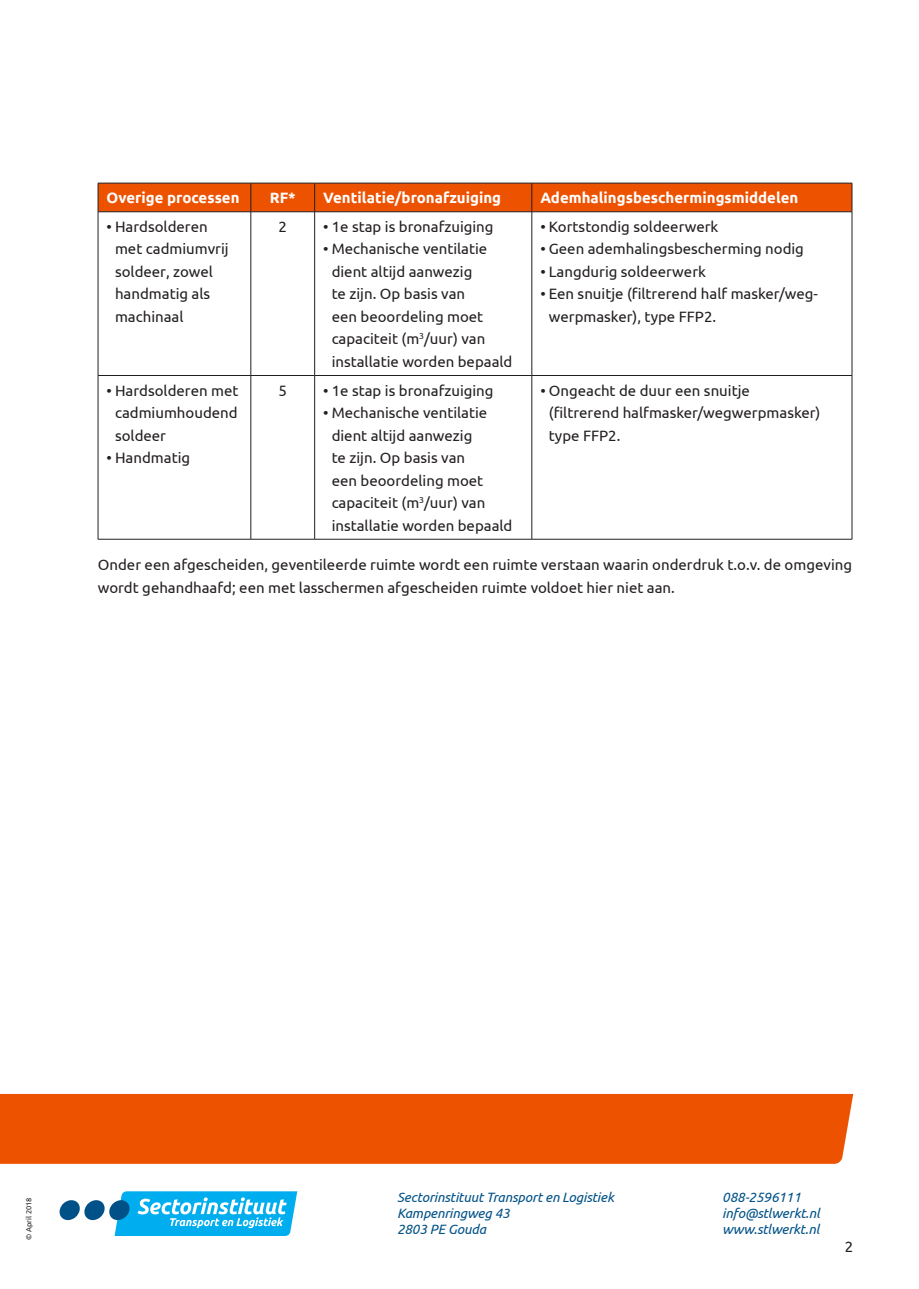
<style>
.page{position:relative;width:919px;height:1289px;background:#fff}
.page>*{position:absolute;margin:0;border:0;box-sizing:border-box;transform-origin:0 0}
.t1{font:15px/22.5px "Ubuntu";color:#231f20}
.HeadingRow{font:700 15px "Ubuntu";color:#fff}
.t2{font:italic 13.5px/16.2px "Ubuntu";letter-spacing:-.01em;color:#005187}
.t3{font:7.5px "Ubuntu";color:#231f20}
</style>
<div class="page">
<div style="left:0;top:1093px;width:853px;height:70px;background:#ed5200"></div>
<svg style="left:60px;top:1191px;width:237px;height:44px"></svg>
<hr style="left:250px;top:212px;width:1px;height:163px;background:#231f20">
<hr style="left:314px;top:212px;width:1px;height:163px;background:#231f20">
<hr style="left:531px;top:212px;width:1px;height:163px;background:#231f20">
<hr style="left:98px;top:375px;width:153px;height:1px;background:#231f20">
<hr style="left:251px;top:375px;width:63px;height:1px;background:#231f20">
<hr style="left:250px;top:376px;width:1px;height:163px;background:#231f20">
<hr style="left:314px;top:375px;width:217px;height:1px;background:#231f20">
<hr style="left:314px;top:376px;width:1px;height:163px;background:#231f20">
<hr style="left:531px;top:375px;width:321px;height:1px;background:#231f20">
<hr style="left:531px;top:376px;width:1px;height:163px;background:#231f20">
<hr style="left:98px;top:212px;width:1px;height:163px;background:#231f20">
<hr style="left:851px;top:212px;width:1px;height:163px;background:#231f20">
<hr style="left:98px;top:376px;width:1px;height:163px;background:#231f20">
<hr style="left:851px;top:376px;width:1px;height:163px;background:#231f20">
<hr style="left:98px;top:539px;width:153px;height:1px;background:#231f20">
<hr style="left:251px;top:539px;width:63px;height:1px;background:#231f20">
<hr style="left:314px;top:539px;width:217px;height:1px;background:#231f20">
<hr style="left:531px;top:539px;width:321px;height:1px;background:#231f20">
<div style="left:98px;top:183px;width:754px;height:28px;background:#ed5200"></div>
<hr style="left:98px;top:211px;width:153px;height:1px;background:#231f20">
<hr style="left:251px;top:211px;width:63px;height:1px;background:#231f20">
<hr style="left:314px;top:211px;width:217px;height:1px;background:#231f20">
<hr style="left:531px;top:211px;width:321px;height:1px;background:#231f20">
<p class="HeadingRow" style="left:106px;top:189px;width:134px">Overige processen</p>
<p class="HeadingRow" style="left:270px;top:189px;width:28px">RF*</p>
<p class="HeadingRow" style="left:323px;top:189px;width:179px">Ventilatie/bronafzuiging</p>
<p class="HeadingRow" style="left:540px;top:189px;width:259px">Ademhalingsbeschermingsmiddelen</p>
<p class="t1" style="left:115px;top:215px;width:115px;text-indent:-9px">• Hardsolderen met cadmiumvrij soldeer, zowel handmatig als machinaal</p>
<p class="t1" style="left:278px;top:215px;width:10px">2</p>
<p class="t1" style="left:323px;top:215px;width:172px">• 1e stap is bronafzuiging</p>
<p class="t1" style="left:540px;top:215px;width:180px">• Kortstondig soldeerwerk</p>
<p class="t1" style="left:540px;top:237px;width:265px">• Geen ademhalingsbescherming nodig</p>
<p class="t1" style="left:540px;top:260px;width:167px">• Langdurig soldeerwerk</p>
<p class="t1" style="left:549px;top:282px;width:270px;text-indent:-9px">• Een snuitje (filtrerend half masker/weg&shy;werpmasker), type FFP2.</p>
<p class="t1" style="left:331px;top:237px;width:182px;text-indent:-9px">• Mechanische ventilatie dient altijd aanwezig<br>te zijn. Op basis van<br>een beoordeling moet capaciteit (m<sup>3</sup>/uur) van installatie worden bepaald</p>
<p class="t1" style="left:115px;top:378px;width:125px;text-align:justify;text-indent:-9px">• Hardsolderen met cadmiumhoudend soldeer</p>
<p class="t1" style="left:106px;top:446px;width:85px">• Handmatig</p>
<p class="t1" style="left:278px;top:378px;width:10px">5</p>
<p class="t1" style="left:323px;top:378px;width:172px">• 1e stap is bronafzuiging</p>
<p class="t1" style="left:331px;top:401px;width:182px;text-indent:-9px">• Mechanische ventilatie dient altijd aanwezig<br>te zijn. Op basis van<br>een beoordeling moet capaciteit (m<sup>3</sup>/uur) van installatie worden bepaald</p>
<p class="t1" style="left:549px;top:378px;width:273px;text-indent:-9px">• Ongeacht de duur een snuitje (filtrerend halfmasker/wegwerpmasker) type FFP2.</p>
<p class="t1" style="left:98px;top:553px;width:755px">Onder een afgescheiden, geventileerde ruimte wordt een ruimte verstaan waarin onderdruk t.o.v. de omgeving wordt gehandhaafd; een met lasschermen afgescheiden ruimte voldoet hier niet aan.</p>
<p class="t3" style="left:24px;top:1239px;width:44px;rotate:-90deg">© April 2018</p>
<p class="t2" style="left:397px;top:1188px;width:218px">Sectorinstituut Transport en Logistiek<br>Kampenringweg 43<br>2803 PE Gouda</p>
<p class="t2" style="left:722px;top:1188px;width:99px">088-2596111 info@stlwerkt.nl www.stlwerkt.nl</p>
<p class="t1" style="left:844px;top:1234px;width:10px">2</p>
</div>
